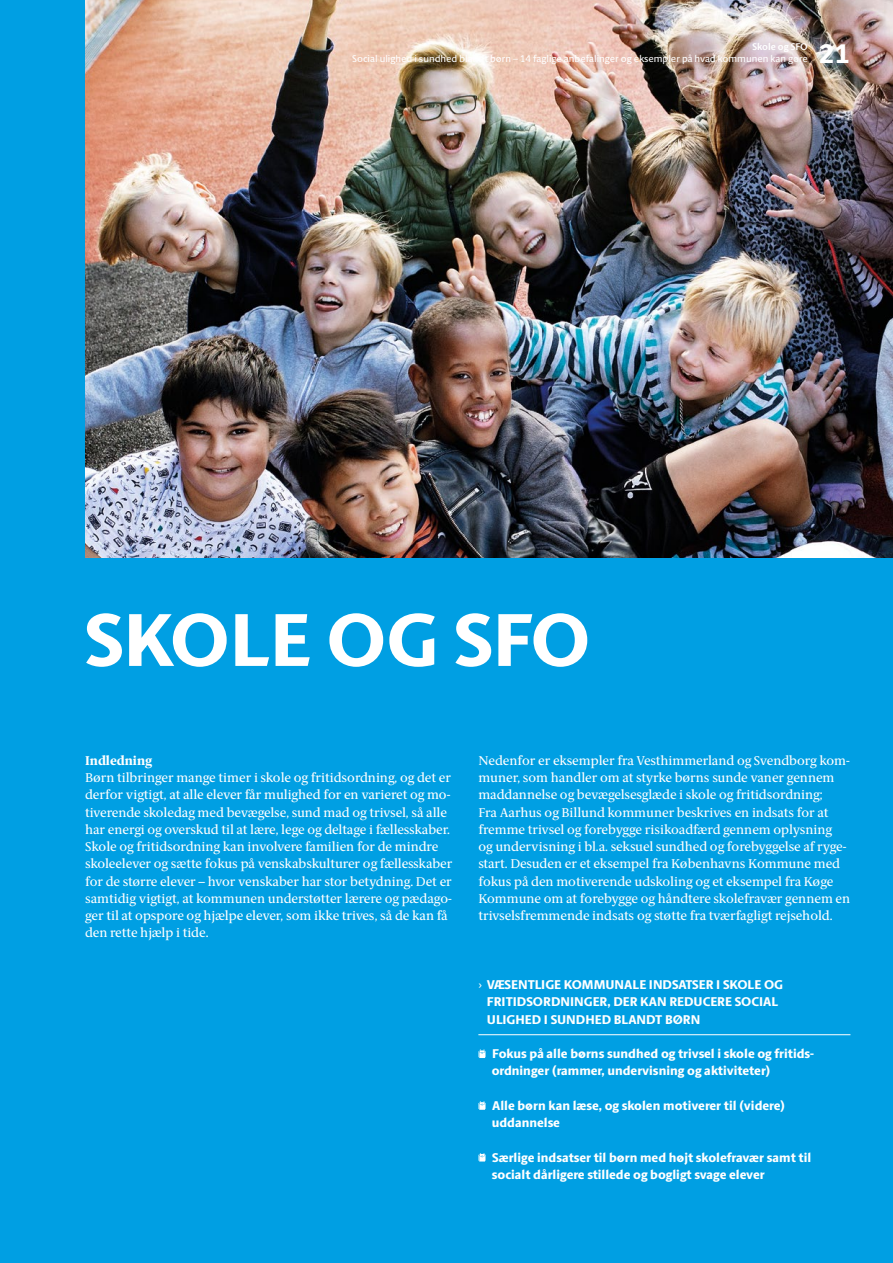
<style>
.page{position:relative;width:893px;height:1263px;background:#009fe3}
.page>*{position:absolute;margin:0;border:0;box-sizing:border-box;transform-origin:0 0}
.Rubrik_1_-_SANS{font:800 75px "ID Sans";color:#fff}
.t1{font:800 27px "ID Sans";color:#fff}
.Brødtekst_-_SERIF{font:12.75px/17.2px "ID Serif";color:#fff}
.Rubrik_Emner_-_SANS{font:800 12.75px/17.2px "ID Sans";color:#fff}
.Faktaboks_Rubrik_-_S{font:800 12.75px/17.2px "ID Sans";color:#fff}
.Rubrik_3_-_SERIF{font:800 12.75px "ID Serif";color:#fff}
.t2{font:9.75px "ID Sans";color:#fff}
.t3{font:700 9.75px "ID Sans";color:#fff}
.s1{font-weight:300}
</style>
<div class="page">
<hr style="left:478px;top:1034px;width:372px;height:1px;background:#fff">
<svg style="left:478px;top:1049px;width:8px;height:9px"></svg>
<svg style="left:478px;top:1101px;width:8px;height:9px"></svg>
<svg style="left:478px;top:1153px;width:8px;height:8px"></svg>
<img style="left:85px;top:0;width:808px;height:558px">
<p class="t3" style="left:753px;top:41px;width:57px">Skole og SFO</p>
<p class="t2" style="left:352px;top:53px;width:457px">Social ulighed i sundhed blandt børn – 14 faglige anbefalinger og eksempler på hvad kommunen kan gøre</p>
<h2 class="t1" style="left:819px;top:37px;width:33px">21</h2>
<h1 class="Rubrik_1_-_SANS" style="left:85px;top:594px;width:507px">SKOLE OG SFO</h1>
<h3 class="Rubrik_3_-_SERIF" style="left:85px;top:753px;width:69px">Indledning</h3>
<p class="Brødtekst_-_SERIF" style="left:85px;top:769px;width:369px">Børn tilbringer mange timer i skole og fritidsordning, og det er derfor vigtigt, at alle elever får mulighed for en varieret og mo&shy;tiverende skoledag med bevægelse, sund mad og trivsel, så alle har energi og overskud til at lære, lege og deltage i fællesskaber.<br>Skole og fritidsordning kan involvere familien for de mindre skoleelever og sætte fokus på venskabskulturer og fællesskaber for de større elever – hvor venskaber har stor betydning. Det er samtidig vigtigt, at kommunen understøtter lærere og pædago&shy;ger til at opspore og hjælpe elever, som ikke trives, så de kan få den rette hjælp i tide.</p>
<p class="Brødtekst_-_SERIF" style="left:478px;top:752px;width:373px">Nedenfor er eksempler fra Vesthimmerland og Svendborg kom&shy;muner, som handler om at styrke børns sunde vaner gennem maddannelse og bevægelsesglæde i skole og fritidsordning;<br>Fra Aarhus og Billund kommuner beskrives en indsats for at fremme trivsel og forebygge risikoadfærd gennem oplysning<br>og undervisning i bl.a. seksuel sundhed og forebyggelse af ryge&shy;start. Desuden er et eksempel fra Københavns Kommune med fokus på den motiverende udskoling og et eksempel fra Køge Kommune om at forebygge og håndtere skolefravær gennem en trivselsfremmende indsats og støtte fra tværfagligt rejsehold.</p>
<p class="Faktaboks_Rubrik_-_S" style="left:487px;top:976px;width:298px;text-indent:-9px"><span class="s1">›</span> VÆSENTLIGE KOMMUNALE INDSATSER I SKOLE OG<br>FRITIDSORDNINGER, DER KAN REDUCERE SOCIAL<br>ULIGHED I SUNDHED BLANDT BØRN</p>
<h3 class="Rubrik_Emner_-_SANS" style="left:492px;top:1045px;width:324px">Fokus på alle børns sundhed og trivsel i skole og fritids&shy;ordninger (rammer, undervisning og aktiviteter)</h3>
<h3 class="Rubrik_Emner_-_SANS" style="left:492px;top:1097px;width:295px">Alle børn kan læse, og skolen motiverer til (videre) uddannelse</h3>
<h3 class="Rubrik_Emner_-_SANS" style="left:492px;top:1149px;width:321px">Særlige indsatser til børn med højt skolefravær samt til socialt dårligere stillede og bogligt svage elever</h3>
</div>
